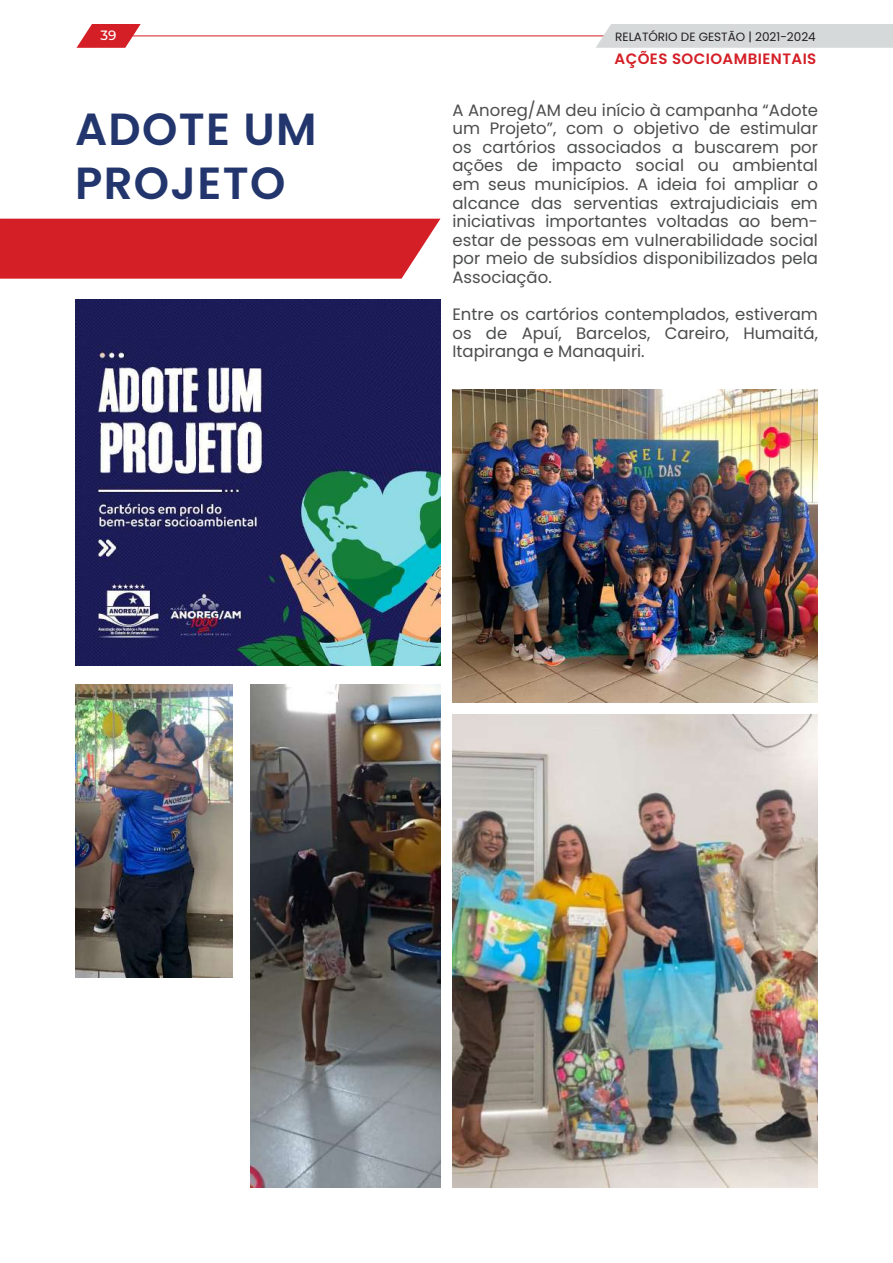
<style>
.page{position:relative;width:893px;height:1263px;background:#fff}
.page>*{position:absolute;margin:0;border:0;box-sizing:border-box;transform-origin:0 0}
.t1{font:600 45px/54px "Poppins";letter-spacing:.03em;color:#22366d}
.t2{font:16.5px/18.6px "Poppins";color:#4b4c4d;text-align:justify}
.t3{font:600 15px "Poppins";letter-spacing:.03em;color:#d41f26}
.t4{font:500 13.5px "Montserrat";color:#fff}
.t5{font:12px "Poppins";color:#231f20}
</style>
<div class="page">
<div style="left:0;top:219px;width:440px;height:60px;background:#d41f26"></div>
<img style="left:75px;top:300px;width:365px;height:365px">
<img style="left:452px;top:389px;width:366px;height:313px">
<img style="left:75px;top:684px;width:158px;height:294px">
<img style="left:251px;top:684px;width:189px;height:504px">
<img style="left:452px;top:715px;width:366px;height:473px">
<hr style="left:114px;top:36px;width:497px;height:1px;background:#d41f26">
<svg style="left:77px;top:24px;width:64px;height:24px"></svg>
<div style="left:596px;top:24px;width:297px;height:24px;background:#d6d9da"></div>
<p class="t4" style="left:101px;top:26px;width:18px">39</p>
<p class="t5" style="left:615px;top:30px;width:202px">RELATÓRIO DE GESTÃO | 2021-2024</p>
<h1 class="t1" style="left:75px;top:103px;width:243px">ADOTE UM<br>PROJETO</h1>
<p class="t3" style="left:615px;top:50px;width:203px">AÇÕES SOCIOAMBIENTAIS</p>
<p class="t2" style="left:452px;top:101px;width:367px">A Anoreg/AM deu início à campanha “Adote um Projeto”, com o objetivo de estimular os cartórios associados a buscarem por ações de impacto social ou ambiental em seus municípios. A ideia foi ampliar o alcance das serventias extrajudiciais em iniciativas importantes voltadas ao bem&shy;estar de pessoas em vulnerabilidade social por meio de subsídios disponibilizados pela Associação.</p>
<p class="t2" style="left:452px;top:305px;width:367px">Entre os cartórios contemplados, estiveram os de Apuí, Barcelos, Careiro, Humaitá, Itapiranga e Manaquiri.</p>
</div>
